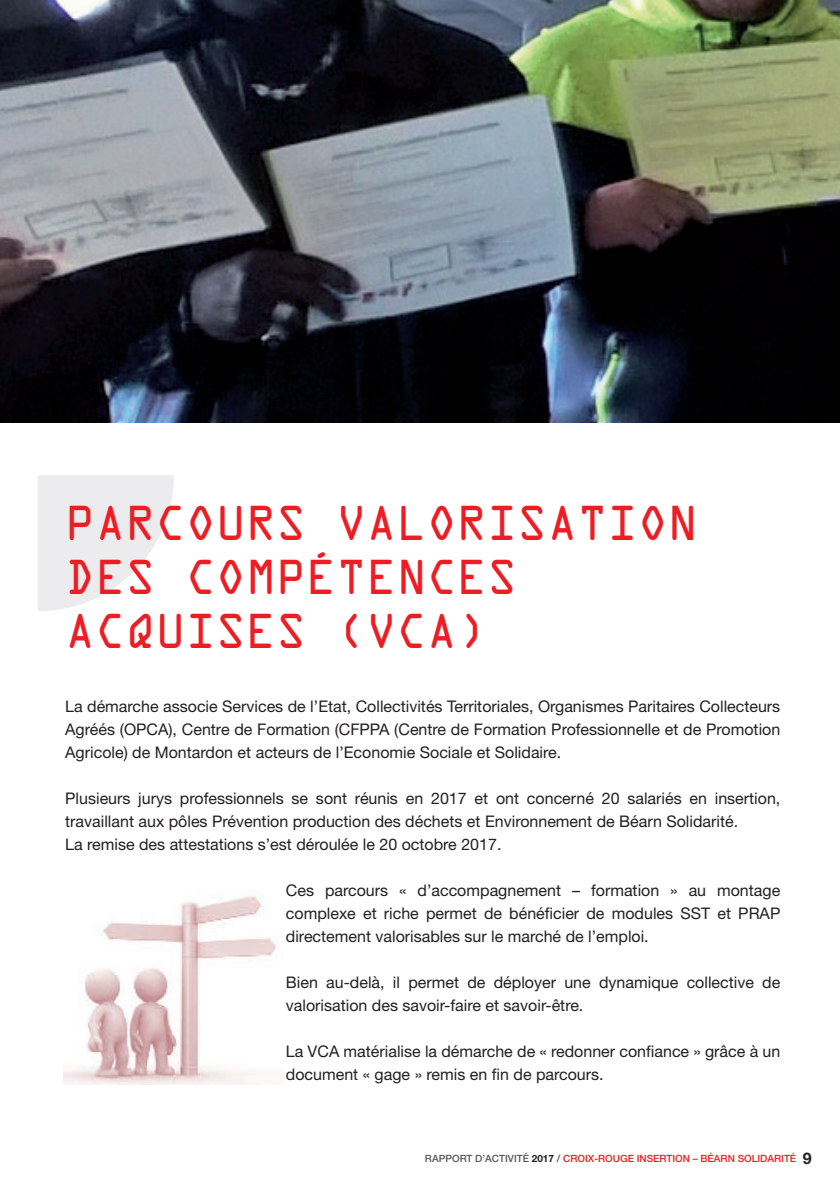
<style>
.page{position:relative;width:840px;height:1191px;background:#fff}
.page>*{position:absolute;margin:0;border:0;box-sizing:border-box;transform-origin:0 0}
.t1{font:44px/54px "OCRA Alternate";color:#ee1d23;scale:.95 1}
.t2{font:16px/23px "Helvetica Neue LT Std";color:#231f20}
.t3{font:500 10px "Helvetica Neue LT Std";color:#ee1d23}
.s1{font-family:"OCRA CR"}
.s2{color:#57585a}
.s3{font-weight:700;color:#231f20}
.s4{font-weight:700;font-size:16px;color:#231f20}
</style>
<div class="page">
<img style="left:0;top:0;width:839px;height:422px">
<svg style="left:38px;top:475px;width:136px;height:136px"></svg>
<img style="left:64px;top:896px;width:212px;height:188px">
<h1 class="t1" style="left:65px;top:500px;width:667px">PARCOURS VALORISATION<br>DES COMP<span class="s1">É</span>TENCES<br>ACQUISES (VCA)</h1>
<p class="t2" style="left:65px;top:694px;width:716px;text-align:justify">La démarche associe Services de l’Etat, Collectivités Territoriales, Organismes Paritaires Collecteurs Agréés (OPCA), Centre de Formation (CFPPA (Centre de Formation Professionnelle et de Promotion Agricole) de Montardon et acteurs de l’Economie Sociale et Solidaire.</p>
<p class="t2" style="left:65px;top:786px;width:716px">Plusieurs jurys professionnels se sont réunis en 2017 et ont concerné 20 salariés en insertion, travaillant aux pôles Prévention production des déchets et Environnement de Béarn Solidarité.<br>La remise des attestations s’est déroulée le 20 octobre 2017.</p>
<p class="t2" style="left:286px;top:878px;width:495px;text-align:justify">Ces parcours « d’accompagnement – formation » au montage complexe et riche permet de bénéficier de modules SST et PRAP directement valorisables sur le marché de l’emploi.</p>
<p class="t2" style="left:286px;top:970px;width:495px">Bien au-delà, il permet de déployer une dynamique collective de valorisation des savoir-faire et savoir-être.</p>
<p class="t2" style="left:286px;top:1039px;width:495px">La VCA matérialise la démarche de « redonner confiance » grâce à un document « gage » remis en fin de parcours.</p>
<p class="t3" style="left:425px;top:1152px;width:388px"><span class="s2">RAPPORT D’ACTIVITÉ</span> <span class="s3">2017</span> <span class="s2">/</span> CROIX-ROUGE INSERTION – BÉARN SOLIDARITÉ <span class="s4">9</span></p>
</div>
